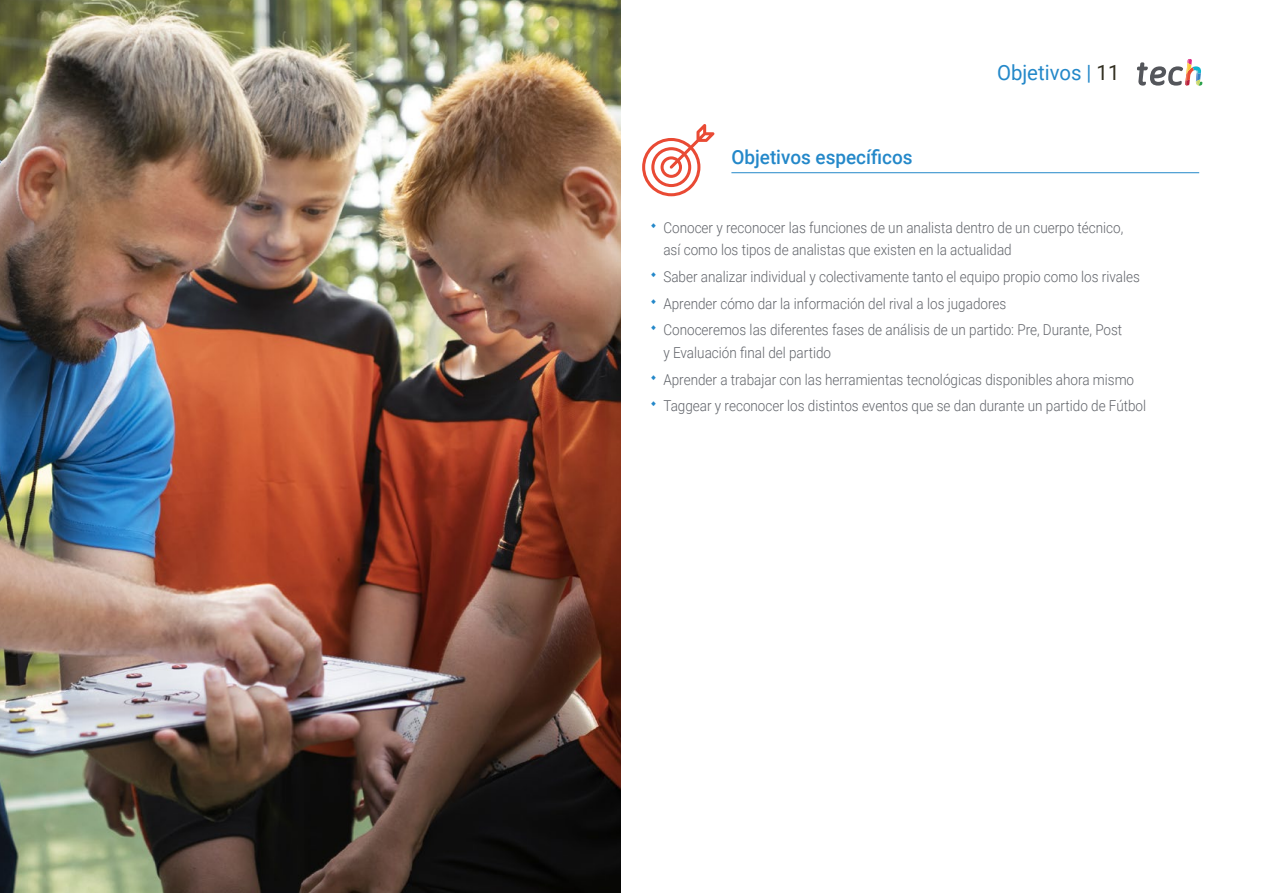
<style>
.page{position:relative;width:1263px;height:893px;background:#fff}
.page>*{position:absolute;margin:0;border:0;box-sizing:border-box;transform-origin:0 0}
.t1{font:21px "Roboto";color:#2488c9}
.t2{font:500 19.5px "Roboto";color:#2488c9}
.t3{font:300 15px/26.7px "Roboto";color:#61646a;scale:.9 1}
.s1{color:#312e20}
</style>
<div class="page">
<svg style="left:1137px;top:59px;width:65px;height:27px"></svg>
<hr style="left:731px;top:172px;width:468px;height:1px;background:#2488c9">
<svg style="left:642px;top:124px;width:72px;height:72px"></svg>
<img style="left:0;top:0;width:621px;height:893px">
<h2 class="t2" style="left:731px;top:144px;width:183px">Objetivos específicos</h2>
<h1 class="t1" style="left:997px;top:57px;width:124px">Objetivos | <span class="s1">11</span></h1>
<p class="t3" style="left:663px;top:215px;width:513px;line-height:22.5px">Conocer y reconocer las funciones de un analista dentro de un cuerpo técnico, así como los tipos de analistas que existen en la actualidad</p>
<p class="t3" style="left:663px;top:263px;width:531px">Saber analizar individual y colectivamente tanto el equipo propio como los rivales<br>Aprender cómo dar la información del rival a los jugadores<br>Conoceremos las diferentes fases de análisis de un partido: Pre, Durante, Post</p>
<p class="t3" style="left:663px;top:339px;width:538px">y Evaluación final del partido<br>Aprender a trabajar con las herramientas tecnológicas disponibles ahora mismo<br>Taggear y reconocer los distintos eventos que se dan durante un partido de Fútbol</p>
</div>
